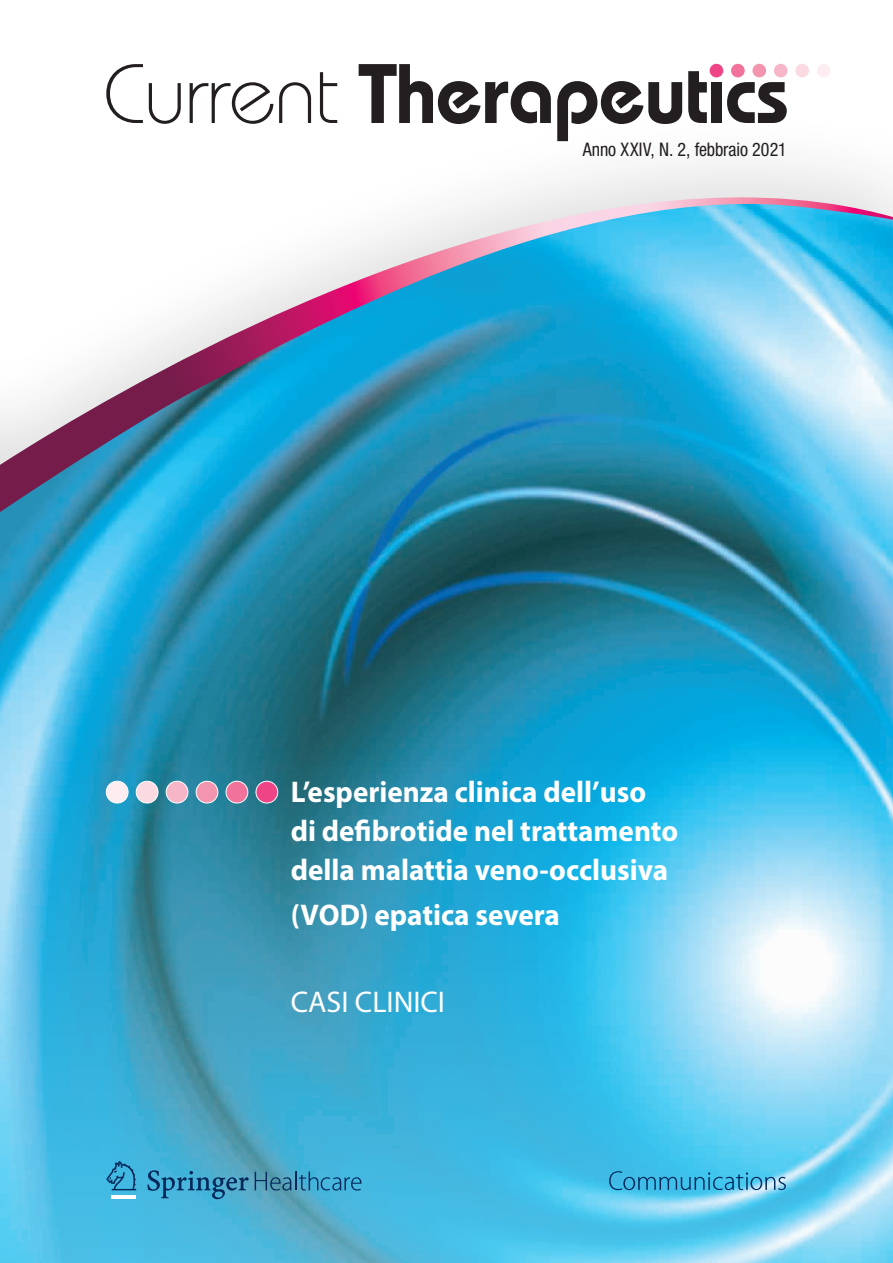
<style>
.page{position:relative;width:893px;height:1263px;background:#fff}
.page>*{position:absolute;margin:0;border:0;box-sizing:border-box;transform-origin:0 0}
.t1{font:700 30px/39px "Myriad Pro";color:#fff}
.t2{font:30px "Myriad Pro";color:#fff}
.t3{font:condensed 18.75px "Helvetica Neue";letter-spacing:-.005em;color:#231f20;scale:.96 1}
</style>
<div class="page">
<img style="left:1px;top:512px;width:892px;height:751px">
<img style="left:0;top:512px;width:1px;height:751px">
<svg style="left:0;top:177px;width:893px;height:335px"></svg>
<hr style="left:0;top:465px;width:1px;height:47px;background:#751c4b">
<div style="left:256px;top:781px;width:22px;height:22px;background:#ef4586;border:1px solid #fff;border-radius:50%"></div>
<div style="left:226px;top:781px;width:22px;height:22px;background:#f1729a;border:1px solid #fff;border-radius:50%"></div>
<div style="left:196px;top:781px;width:22px;height:22px;background:#f495b0;border:1px solid #fff;border-radius:50%"></div>
<div style="left:166px;top:781px;width:22px;height:22px;background:#f7b6c8;border:1px solid #fff;border-radius:50%"></div>
<div style="left:136px;top:781px;width:22px;height:22px;background:#fbdae2;border:1px solid #fff;border-radius:50%"></div>
<div style="left:106px;top:781px;width:22px;height:22px;background:#fdecf0;border:1px solid #fff;border-radius:50%"></div>
<svg style="left:557px;top:81px;width:125px;height:60px"></svg>
<svg style="left:688px;top:71px;width:19px;height:52px"></svg>
<div style="left:711px;top:82px;width:11px;height:41px;background:#231f20"></div>
<svg style="left:106px;top:64px;width:37px;height:59px"></svg>
<svg style="left:149px;top:83px;width:32px;height:41px"></svg>
<svg style="left:190px;top:82px;width:83px;height:42px"></svg>
<svg style="left:279px;top:82px;width:32px;height:41px"></svg>
<svg style="left:320px;top:72px;width:17px;height:51px"></svg>
<svg style="left:359px;top:64px;width:192px;height:60px"></svg>
<svg style="left:727px;top:82px;width:60px;height:41px"></svg>
<div style="left:817px;top:64px;width:13px;height:13px;background:#fdecf0;border-radius:50%"></div>
<div style="left:795px;top:64px;width:14px;height:13px;background:#fbdae2;border-radius:50%"></div>
<div style="left:774px;top:64px;width:13px;height:13px;background:#f7b6c8;border-radius:50%"></div>
<div style="left:752px;top:64px;width:14px;height:13px;background:#f495b0;border-radius:50%"></div>
<div style="left:731px;top:64px;width:14px;height:13px;background:#f1729a;border-radius:50%"></div>
<div style="left:710px;top:64px;width:13px;height:13px;background:#ef4586;border-radius:50%"></div>
<svg style="left:106px;top:1161px;width:30px;height:29px"></svg>
<hr style="left:112px;top:1195px;width:24px;height:3px;background:#fff">
<svg style="left:147px;top:1170px;width:102px;height:29px;background:#3993ba"></svg>
<svg style="left:255px;top:1171px;width:106px;height:19px;background:#3c92b6"></svg>
<svg style="left:609px;top:1171px;width:177px;height:19px;background:#40a9d2"></svg>
<p class="t3" style="left:583px;top:138px;width:214px">Anno XXIV, N. 2, febbraio 2021</p>
<p class="t1" style="left:291px;top:771px;width:389px">L’esperienza clinica dell’uso di defibrotide nel trattamento della malattia veno-occlusiva</p>
<p class="t1" style="left:291px;top:894px;width:271px">(VOD) epatica severa</p>
<p class="t2" style="left:291px;top:984px;width:156px">CASI CLINICI</p>
</div>
